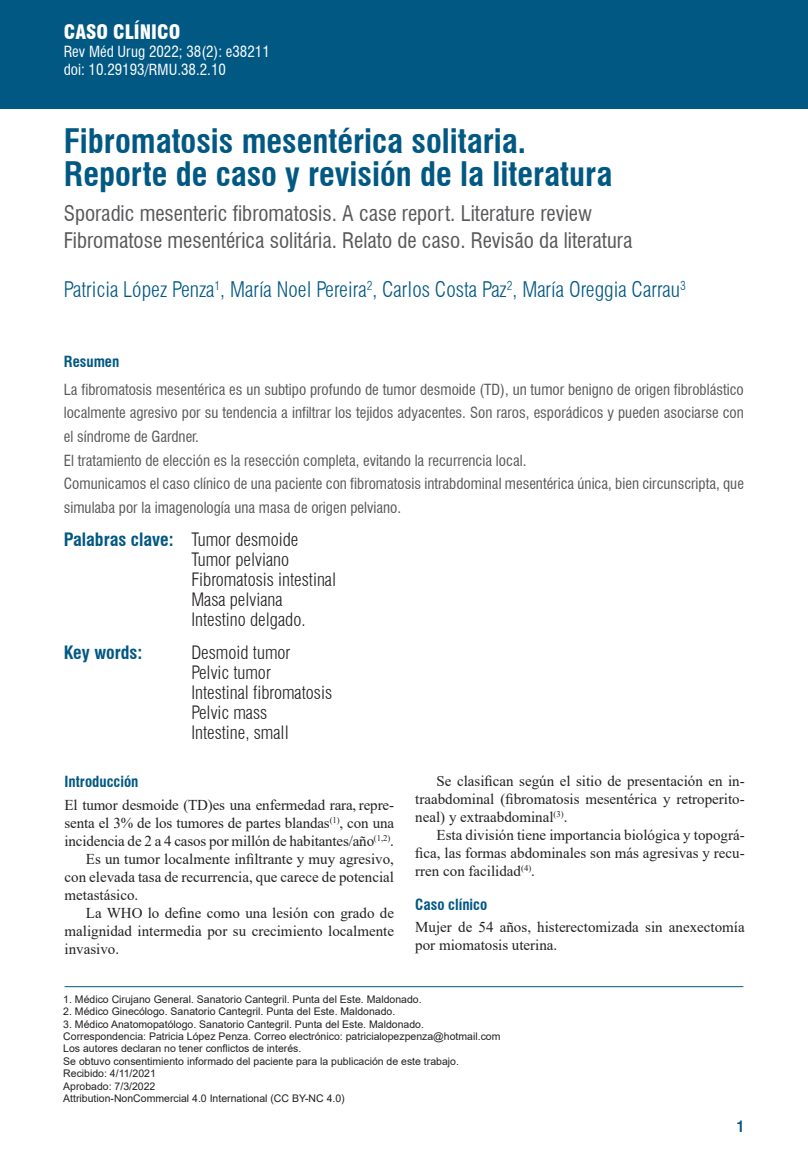
<style>
.page{position:relative;width:808px;height:1170px;background:#fff}
.page>*{position:absolute;margin:0;border:0;box-sizing:border-box;transform-origin:0 0}
.TIT{font:700 condensed 33px/33.8px "Swiss 721 BT";color:#005883}
.tit_2{font:condensed 21px "Swiss 721 BT";color:#57585a}
.autor{font:300 condensed 21px "Swiss 721 BT";color:#005883}
.nota_al_pie{font:900 condensed 19.5px "Swiss 721 BT";color:#fff}
.palabras_clave{font:300 condensed 18px/20px "Swiss 721 BT";color:#231f20}
.palabras_clave-2{font:700 condensed 18px "Swiss 721 BT";color:#005883}
.primer{font:15px/18px "Times New Roman";color:#231f20;text-align:justify}
.copete{font:condensed 15px/23.7px "Swiss 721 BT";color:#57585a;text-align:justify}
.nota_al_pie-2{font:condensed 15px/18px "Swiss 721 BT";color:#fff}
.sub_1{font:700 condensed 15px "Swiss 721 BT";color:#005883}
.nota_al_pie-3{font:10.5px "Arial";color:#231f20}
.s1{font-weight:700;color:#005883}
</style>
<div class="page">
<div style="left:0;top:0;width:808px;height:108px;background:#005883"></div>
<hr style="left:65px;top:986px;width:678px;height:1px;background:#005883">
<p class="nota_al_pie" style="left:64px;top:20px;width:118px">CASO CLÍNICO</p>
<p class="nota_al_pie-2" style="left:64px;top:42px;width:208px">Rev Méd Urug 2022; 38(2): e38211 doi: 10.29193/RMU.38.2.10</p>
<p class="TIT" style="left:64px;top:124px;width:550px">Fibromatosis mesentérica solitaria.<br>Reporte de caso y revisión de la literatura</p>
<p class="tit_2" style="left:64px;top:200px;width:530px">Sporadic mesenteric fibromatosis. A case report. Literature review</p>
<p class="tit_2" style="left:64px;top:227px;width:570px">Fibromatose mesentérica solitária. Relato de caso. Revisão da literatura</p>
<p class="autor" style="left:64px;top:277px;width:624px">Patricia López Penza<sup>1</sup>, María Noel Pereira<sup>2</sup>, Carlos Costa Paz<sup>2</sup>, María Oreggia Carrau<sup>3</sup></p>
<p class="sub_1" style="left:64px;top:352px;width:57px">Resumen</p>
<p class="copete" style="left:64px;top:377px;width:682px">La fibromatosis mesentérica es un subtipo profundo de tumor desmoide (TD), un tumor benigno de origen fibroblástico localmente agresivo por su tendencia a infiltrar los tejidos adyacentes. Son raros, esporádicos y pueden asociarse con el síndrome de Gardner.</p>
<p class="copete" style="left:64px;top:448px;width:464px">El tratamiento de elección es la resección completa, evitando la recurrencia local.</p>
<p class="copete" style="left:64px;top:472px;width:682px">Comunicamos el caso clínico de una paciente con fibromatosis intrabdominal mesentérica única, bien circunscripta, que simulaba por la imagenología una masa de origen pelviano.</p>
<p class="palabras_clave" style="left:191px;top:529px;width:146px;text-indent:-128px"><span class="s1">Palabras clave:</span> Tumor desmoide<br>Tumor pelviano<br>Fibromatosis intestinal<br>Masa pelviana<br>Intestino delgado.</p>
<p class="palabras_clave-2" style="left:64px;top:641px;width:80px">Key words:</p>
<p class="palabras_clave" style="left:191px;top:642px;width:142px">Desmoid tumor<br>Pelvic tumor<br>Intestinal fibromatosis<br>Pelvic mass<br>Intestine, small</p>
<p class="sub_1" style="left:65px;top:773px;width:75px">Introducción</p>
<p class="primer" style="left:65px;top:795px;width:331px">El tumor desmoide (TD)es una enfermedad rara, repre&shy;senta el 3% de los tumores de partes blandas<sup>(1)</sup>, con una incidencia de 2 a 4 casos por millón de habitantes/año<sup>(1,2)</sup>.</p>
<p class="primer" style="left:65px;top:849px;width:331px;text-indent:21px">Es un tumor localmente infiltrante y muy agresivo, con elevada tasa de recurrencia, que carece de potencial metastásico.</p>
<p class="primer" style="left:65px;top:903px;width:331px;text-indent:21px">La WHO lo define como una lesión con grado de malignidad intermedia por su crecimiento localmente invasivo.</p>
<p class="primer" style="left:415px;top:771px;width:331px;text-indent:21px">Se clasifican según el sitio de presentación en in&shy;traabdominal (fibromatosis mesentérica y retroperito&shy;neal) y extraabdominal<sup>(3)</sup>.</p>
<p class="primer" style="left:415px;top:825px;width:331px;text-indent:21px">Esta división tiene importancia biológica y topográ&shy;fica, las formas abdominales son más agresivas y recu&shy;rren con facilidad<sup>(4)</sup>.</p>
<p class="sub_1" style="left:415px;top:895px;width:73px">Caso clínico</p>
<p class="primer" style="left:415px;top:917px;width:331px">Mujer de 54 años, histerectomizada sin anexectomía por miomatosis uterina.</p>
<p class="nota_al_pie-3" style="left:63px;top:991px;width:360px">1. Médico Cirujano General. Sanatorio Cantegril. Punta del Este. Maldonado.</p>
<p class="nota_al_pie-3" style="left:63px;top:1004px;width:334px">2. Médico Ginecólogo. Sanatorio Cantegril. Punta del Este. Maldonado.</p>
<p class="nota_al_pie-3" style="left:63px;top:1016px;width:362px">3. Médico Anatomopatólogo. Sanatorio Cantegril. Punta del Este. Maldonado.</p>
<p class="nota_al_pie-3" style="left:63px;top:1028px;width:439px">Correspondencia: Patricia López Penza. Correo electrónico: patricialopezpenza@hotmail.com</p>
<p class="nota_al_pie-3" style="left:63px;top:1041px;width:240px">Los autores declaran no tener conflictos de interés.</p>
<p class="nota_al_pie-3" style="left:63px;top:1053px;width:397px">Se obtuvo consentimiento informado del paciente para la publicación de este trabajo.</p>
<p class="nota_al_pie-3" style="left:63px;top:1066px;width:94px">Recibido: 4/11/2021</p>
<p class="nota_al_pie-3" style="left:63px;top:1078px;width:94px">Aprobado: 7/3/2022</p>
<p class="nota_al_pie-3" style="left:63px;top:1091px;width:283px">Attribution-NonCommercial 4.0 International (CC BY-NC 4.0)</p>
<p class="sub_1" style="left:737px;top:1116px;width:9px">1</p>
</div>
